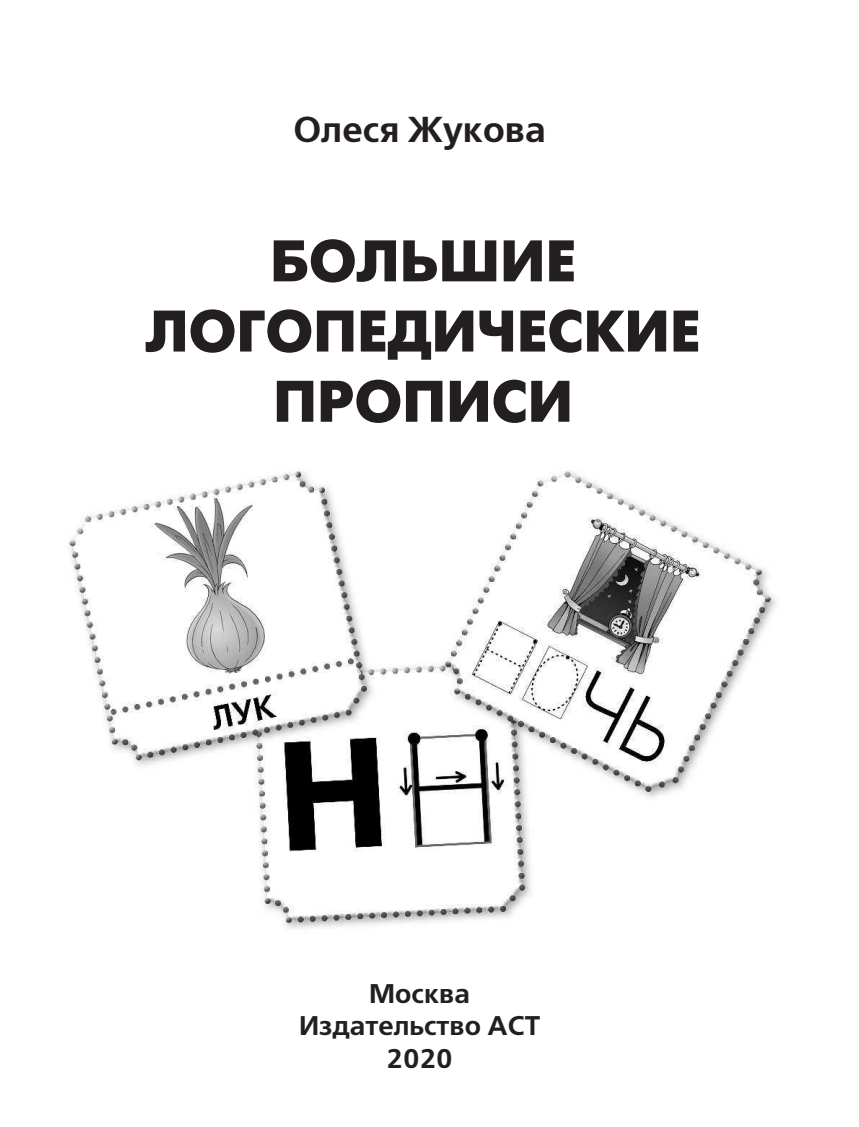
<style>
.page{position:relative;width:859px;height:1127px;background:#fff}
.page>*{position:absolute;margin:0;border:0;box-sizing:border-box;transform-origin:0 0}
.t1{font:700 58.5px/70.2px "Futuris C";color:#231f20;text-align:center}
.t2{font:700 36px "Free Set C";color:#231f20}
.t3{font:700 27px/32.4px "Free Set C";color:#231f20;text-align:center}
</style>
<div class="page">
<img style="left:69px;top:471px;width:707px;height:458px">
<p class="t2" style="left:293px;top:116px;width:254px">Олеся Жукова</p>
<p class="t1" style="left:146px;top:229px;width:556px">БОЛЬШИЕ<br>ЛОГОПЕДИЧЕСКИЕ<br>ПРОПИСИ</p>
<p class="t3" style="left:299px;top:980px;width:243px">Москва<br>Издательство АСТ<br>2020</p>
</div>
